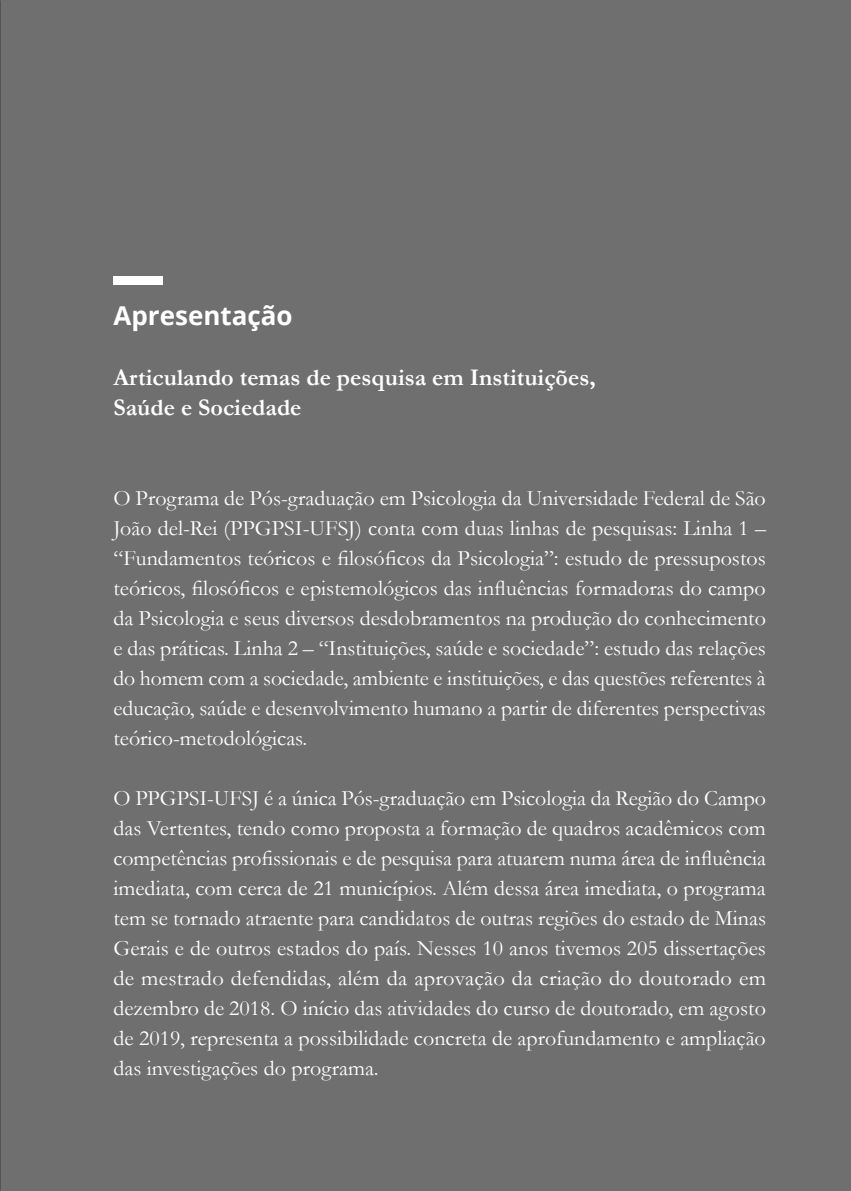
<style>
.page{position:relative;width:851px;height:1191px;background:#fff}
.page>*{position:absolute;margin:0;border:0;box-sizing:border-box;transform-origin:0 0}
.t1{font:700 26px "Open Sans";color:#fff}
.t2{font:700 24px/30px "Garamond";color:#fff}
.t3{font:22px/30px "Garamond";color:#fff;text-align:justify}
</style>
<div class="page">
<div style="left:0;top:0;width:850px;height:1191px;background:#706f6f"></div>
<div style="left:113px;top:276px;width:49px;height:8px;background:#fff"></div>
<p class="t1" style="left:113px;top:297px;width:181px">Apresentação</p>
<p class="t2" style="left:113px;top:363px;width:483px">Articulando temas de pesquisa em Instituições,<br>Saúde e Sociedade</p>
<p class="t3" style="left:113px;top:483px;width:654px">O Programa de Pós-graduação em Psicologia da Universidade Federal de São João del-Rei (PPGPSI-UFSJ) conta com duas linhas de pesquisas: Linha 1 – “Fundamentos teóricos e filosóficos da Psicologia”: estudo de pressupostos teóricos, filosóficos e epistemológicos das influências formadoras do campo da Psicologia e seus diversos desdobramentos na produção do conhecimento e das práticas. Linha 2 – “Instituições, saúde e sociedade”: estudo das relações do homem com a sociedade, ambiente e instituições, e das questões referentes à educação, saúde e desenvolvimento humano a partir de diferentes perspectivas teórico-metodológicas.</p>
<p class="t3" style="left:113px;top:783px;width:654px">O PPGPSI-UFSJ é a única Pós-graduação em Psicologia da Região do Campo das Vertentes, tendo como proposta a formação de quadros acadêmicos com competências profissionais e de pesquisa para atuarem numa área de influência imediata, com cerca de 21 municípios. Além dessa área imediata, o programa tem se tornado atraente para candidatos de outras regiões do estado de Minas Gerais e de outros estados do país. Nesses 10 anos tivemos 205 dissertações de mestrado defendidas, além da aprovação da criação do doutorado em dezembro de 2018. O início das atividades do curso de doutorado, em agosto de 2019, representa a possibilidade concreta de aprofundamento e ampliação das investigações do programa.</p>
</div>
